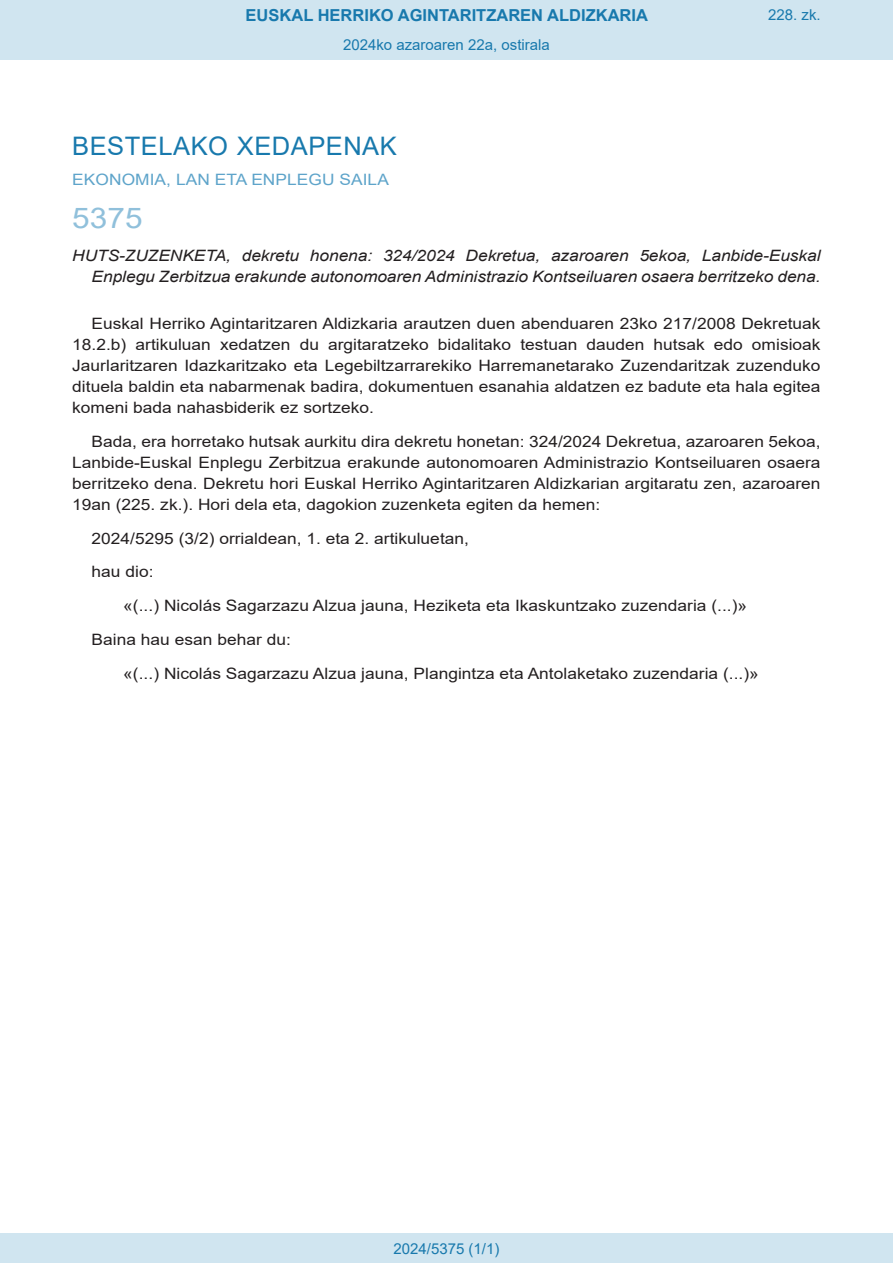
<style>
.page{position:relative;width:893px;height:1263px;background:#fff}
.page>*{position:absolute;margin:0;border:0;box-sizing:border-box;transform-origin:0 0}
.BOPVOrden{font:28.5px "Arial";color:#90c0db;scale:1.11 1}
.BOPVSeccion{font:25.5px "Arial";letter-spacing:.02em;color:#1879ad}
.t1{font:700 16.5px "Arial";color:#1879ad}
.BOPVDetalle{font:15.6px/21px "Arial";color:#231f20;text-align:justify;scale:1.11 1}
.BOPVTitulo{font:italic 15.6px/21px "Arial";letter-spacing:-.005em;color:#231f20;text-align:right;scale:1.11 1}
.BOPVDetalle2{font:15.6px "Arial";color:#231f20;scale:1.11 1}
.BOPVOrganismo{font:15.6px "Arial";letter-spacing:.005em;color:#5ea4ca;scale:1.11 1}
.Paginacion_Centro{font:15px "Arial";color:#1879ad}
</style>
<div class="page">
<div style="left:0;top:0;width:893px;height:60px;background:#d0e5f0"></div>
<div style="left:0;top:1233px;width:893px;height:30px;background:#d0e5f0"></div>
<p class="t1" style="left:246px;top:3px;width:404px">EUSKAL HERRIKO AGINTARITZAREN ALDIZKARIA</p>
<p class="Paginacion_Centro" style="left:343px;top:35px;width:208px">2024ko azaroaren 22a, ostirala</p>
<p class="Paginacion_Centro" style="left:768px;top:5px;width:54px">228. zk.</p>
<p class="BOPVSeccion" style="left:72px;top:128px;width:326px">BESTELAKO XEDAPENAK</p>
<p class="BOPVOrganismo" style="left:72px;top:169px;width:287px">EKONOMIA, LAN ETA ENPLEGU SAILA</p>
<p class="BOPVOrden" style="left:72px;top:198px;width:65px">5375</p>
<p class="BOPVTitulo" style="left:72px;top:246px;width:676px">HUTS-ZUZENKETA, dekretu honena: 324/2024 Dekretua, azaroaren 5ekoa, Lanbide-Euskal<br>Enplegu Zerbitzua erakunde autonomoaren Administrazio Kontseiluaren osaera berritzeko dena.</p>
<p class="BOPVDetalle" style="left:72px;top:313px;width:676px;text-indent:19px">Euskal Herriko Agintaritzaren Aldizkaria arautzen duen abenduaren 23ko 217/2008 Dekretuak 18.2.b) artikuluan xedatzen du argitaratzeko bidalitako testuan dauden hutsak edo omisioak Jaurlaritzaren Idazkaritzako eta Legebiltzarrarekiko Harremanetarako Zuzendaritzak zuzenduko dituela baldin eta nabarmenak badira, dokumentuen esanahia aldatzen ez badute eta hala egitea komeni bada nahasbiderik ez sortzeko.</p>
<p class="BOPVDetalle" style="left:72px;top:431px;width:676px;text-indent:19px">Bada, era horretako hutsak aurkitu dira dekretu honetan: 324/2024 Dekretua, azaroaren 5ekoa, Lanbide-Euskal Enplegu Zerbitzua erakunde autonomoaren Administrazio Kontseiluaren osaera berritzeko dena. Dekretu hori Euskal Herriko Agintaritzaren Aldizkarian argitaratu zen, azaroaren 19an (225. zk.). Hori dela eta, dagokion zuzenketa egiten da hemen:</p>
<p class="BOPVDetalle" style="left:92px;top:527px;width:341px">2024/5295 (3/2) orrialdean, 1. eta 2. artikuluetan,</p>
<p class="BOPVDetalle" style="left:92px;top:561px;width:57px">hau dio:</p>
<p class="BOPVDetalle2" style="left:123px;top:595px;width:564px">«(...) Nicolás Sagarzazu Alzua jauna, Heziketa eta Ikaskuntzako zuzendaria (...)»</p>
<p class="BOPVDetalle" style="left:92px;top:629px;width:181px">Baina hau esan behar du:</p>
<p class="BOPVDetalle2" style="left:123px;top:662px;width:574px">«(...) Nicolás Sagarzazu Alzua jauna, Plangintza eta Antolaketako zuzendaria (...)»</p>
<p class="Paginacion_Centro" style="left:393px;top:1238px;width:107px">2024/5375 (1/1)</p>
</div>
